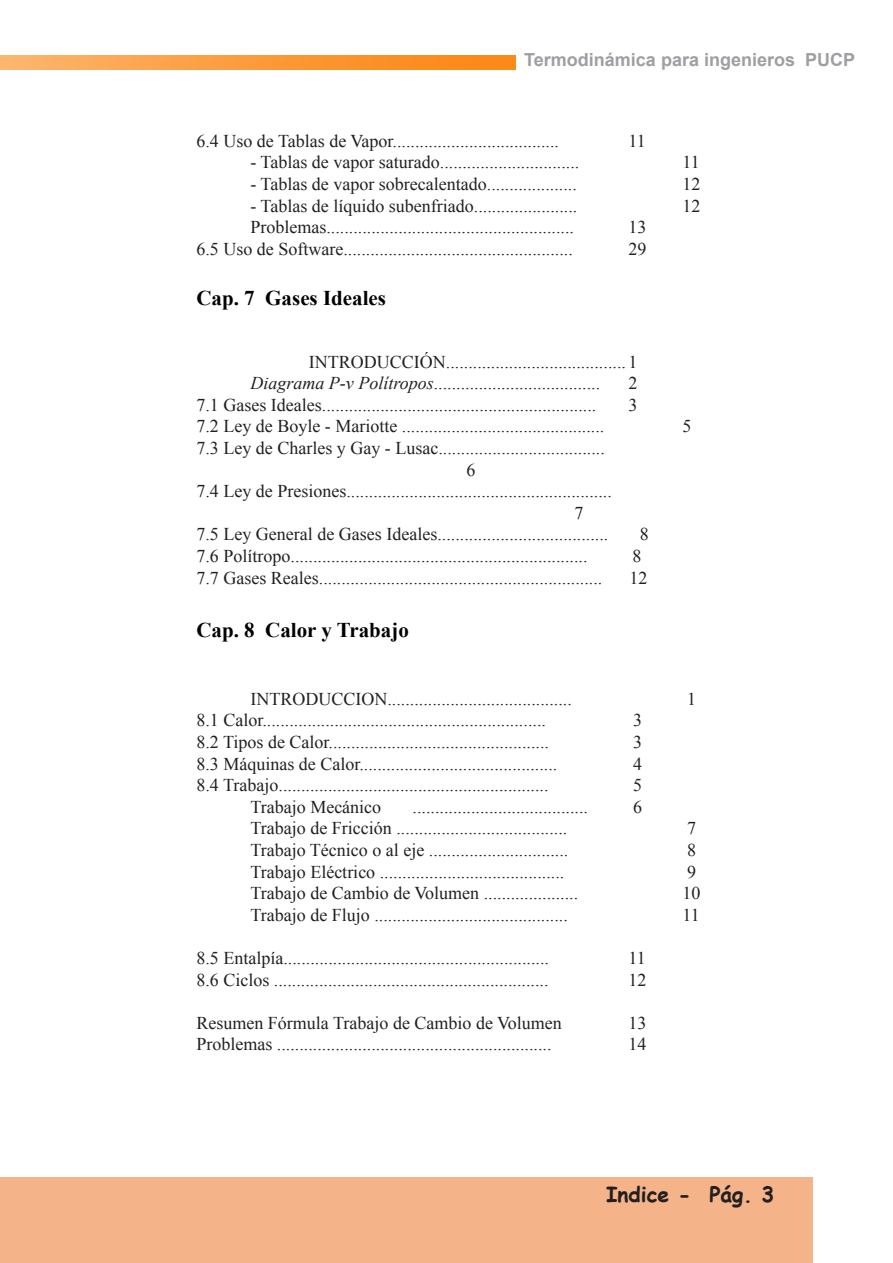
<style>
.page{position:relative;width:893px;height:1263px;background:#fff}
.page>*{position:absolute;margin:0;border:0;box-sizing:border-box;transform-origin:0 0}
.t1{font:700 21px "Times New Roman";color:#000}
.t2{font:700 21px "Comic Sans MS";color:#231f20}
.t3{font:18px/21.6px "Times New Roman";color:#231f20}
.t4{font:700 18px "Arial";color:#9d9fa2}
.s1{font-style:italic}
</style>
<div class="page">
<img style="left:0;top:55px;width:516px;height:15px">
<p class="t4" style="left:524px;top:48px;width:332px">Termodinámica para ingenieros PUCP</p>
<p class="t3" style="left:196px;top:130px;width:364px">6.4 Uso de Tablas de Vapor.....................................</p>
<p class="t3" style="left:628px;top:130px;width:19px">11</p>
<p class="t3" style="left:250px;top:151px;width:330px">- Tablas de vapor saturado...............................</p>
<p class="t3" style="left:682px;top:151px;width:19px">11</p>
<p class="t3" style="left:250px;top:173px;width:328px">- Tablas de vapor sobrecalentado....................</p>
<p class="t3" style="left:682px;top:173px;width:19px">12</p>
<p class="t3" style="left:250px;top:194px;width:328px">- Tablas de líquido subenfriado.......................</p>
<p class="t3" style="left:682px;top:194px;width:19px">12</p>
<p class="t3" style="left:250px;top:216px;width:325px">Problemas.......................................................</p>
<p class="t3" style="left:628px;top:216px;width:19px">13</p>
<p class="t3" style="left:196px;top:238px;width:378px">6.5 Uso de Software...................................................</p>
<p class="t3" style="left:628px;top:238px;width:19px">29</p>
<p class="t1" style="left:196px;top:283px;width:191px">Cap. 7 Gases Ideales</p>
<p class="t3" style="left:250px;top:350px;width:388px;text-indent:58px">INTRODUCCIÓN........................................ 1<br><span class="s1">Diagrama P-v Polítropos</span>.....................................</p>
<p class="t3" style="left:628px;top:372px;width:10px">2</p>
<p class="t3" style="left:196px;top:394px;width:401px">7.1 Gases Ideales.............................................................</p>
<p class="t3" style="left:628px;top:394px;width:10px">3</p>
<p class="t3" style="left:196px;top:415px;width:409px">7.2 Ley de Boyle - Mariotte .............................................</p>
<p class="t3" style="left:682px;top:415px;width:10px">5</p>
<p class="t3" style="left:196px;top:437px;width:410px">7.3 Ley de Charles y Gay - Lusac.....................................</p>
<p class="t3" style="left:466px;top:458px;width:10px">6</p>
<p class="t3" style="left:196px;top:480px;width:417px">7.4 Ley de Presiones...........................................................</p>
<p class="t3" style="left:574px;top:502px;width:10px">7</p>
<p class="t3" style="left:196px;top:523px;width:413px">7.5 Ley General de Gases Ideales......................................</p>
<p class="t3" style="left:640px;top:523px;width:10px">8</p>
<p class="t3" style="left:196px;top:545px;width:393px">7.6 Polítropo..................................................................</p>
<p class="t3" style="left:632px;top:545px;width:10px">8</p>
<p class="t3" style="left:196px;top:566px;width:407px">7.7 Gases Reales...............................................................</p>
<p class="t3" style="left:629px;top:566px;width:19px">12</p>
<p class="t1" style="left:196px;top:615px;width:214px">Cap. 8 Calor y Trabajo</p>
<p class="t3" style="left:250px;top:688px;width:323px">INTRODUCCION.........................................</p>
<p class="t3" style="left:687px;top:688px;width:10px">1</p>
<p class="t3" style="left:196px;top:709px;width:351px">8.1 Calor...............................................................</p>
<p class="t3" style="left:633px;top:709px;width:10px">3</p>
<p class="t3" style="left:196px;top:731px;width:354px">8.2 Tipos de Calor.................................................</p>
<p class="t3" style="left:633px;top:731px;width:10px">3</p>
<p class="t3" style="left:196px;top:752px;width:362px">8.3 Máquinas de Calor............................................</p>
<p class="t3" style="left:633px;top:752px;width:10px">4</p>
<p class="t3" style="left:196px;top:774px;width:354px">8.4 Trabajo............................................................</p>
<p class="t3" style="left:633px;top:774px;width:10px">5</p>
<p class="t3" style="left:250px;top:796px;width:132px">Trabajo Mecánico</p>
<p class="t3" style="left:412px;top:796px;width:177px">.......................................</p>
<p class="t3" style="left:633px;top:796px;width:10px">6</p>
<p class="t3" style="left:250px;top:817px;width:318px">Trabajo de Fricción ......................................</p>
<p class="t3" style="left:687px;top:817px;width:10px">7</p>
<p class="t3" style="left:250px;top:839px;width:319px">Trabajo Técnico o al eje ...............................</p>
<p class="t3" style="left:687px;top:839px;width:10px">8</p>
<p class="t3" style="left:250px;top:860px;width:315px">Trabajo Eléctrico .........................................</p>
<p class="t3" style="left:687px;top:860px;width:10px">9</p>
<p class="t3" style="left:250px;top:882px;width:329px">Trabajo de Cambio de Volumen .....................</p>
<p class="t3" style="left:682px;top:882px;width:19px">10</p>
<p class="t3" style="left:250px;top:904px;width:319px">Trabajo de Flujo ...........................................</p>
<p class="t3" style="left:682px;top:904px;width:19px">11</p>
<p class="t3" style="left:196px;top:947px;width:354px">8.5 Entalpía...........................................................</p>
<p class="t3" style="left:628px;top:947px;width:19px">11</p>
<p class="t3" style="left:196px;top:968px;width:354px">8.6 Ciclos .............................................................</p>
<p class="t3" style="left:628px;top:968px;width:19px">12</p>
<p class="t3" style="left:196px;top:1012px;width:367px">Resumen Fórmula Trabajo de Cambio de Volumen</p>
<p class="t3" style="left:628px;top:1012px;width:19px">13</p>
<p class="t3" style="left:196px;top:1033px;width:356px">Problemas .............................................................</p>
<p class="t3" style="left:628px;top:1033px;width:19px">14</p>
<p class="t2" style="left:606px;top:1179px;width:170px">Indice - Pág. 3</p>
</div>
